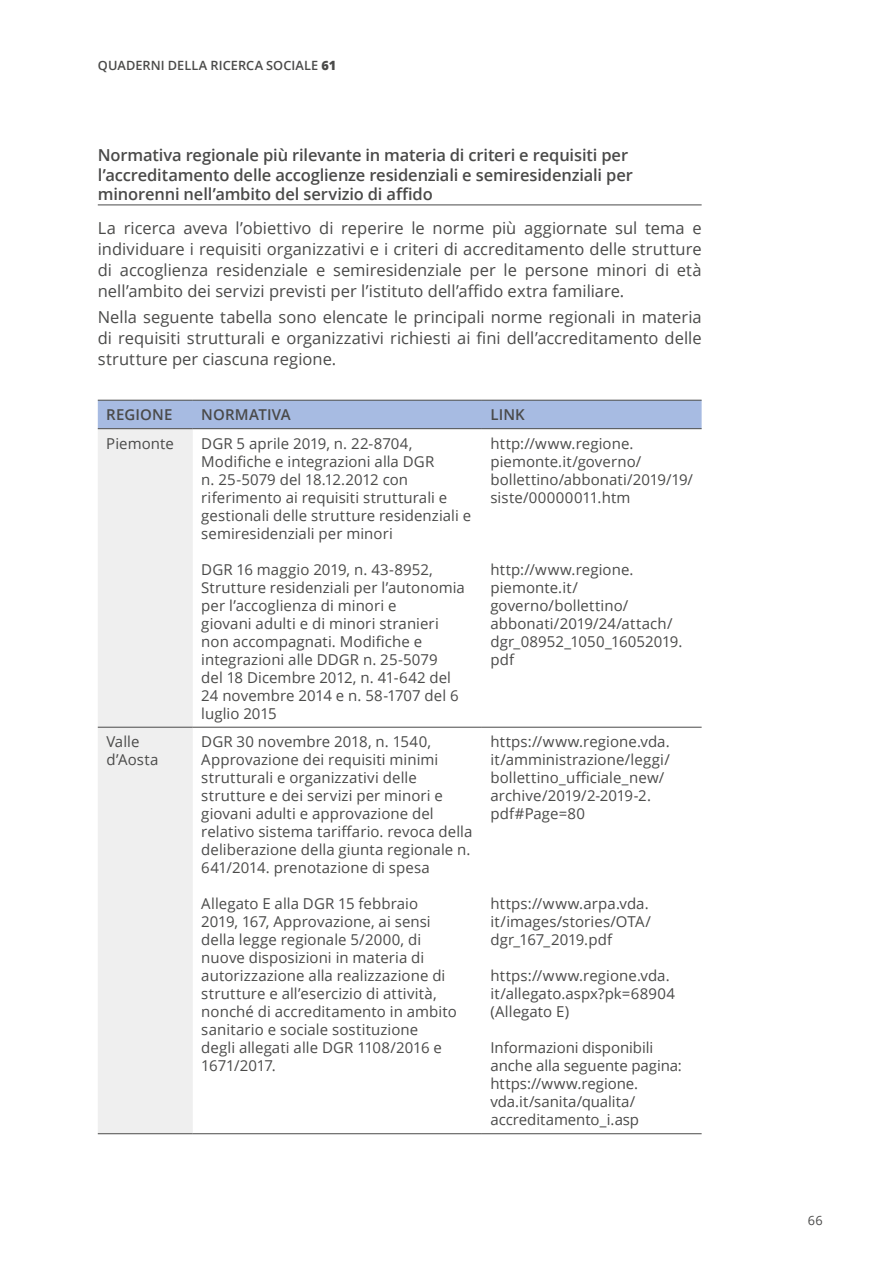
<style>
.page{position:relative;width:893px;height:1263px;background:#fff}
.page>*{position:absolute;margin:0;border:0;box-sizing:border-box;transform-origin:0 0}
.t1{font:16.5px/21px "Open Sans";color:#4a4a49;text-align:justify}
.t2{font:600 16.5px/19.5px "Open Sans";letter-spacing:-.01em;color:#4a4a49}
.t3{font:15px/18px "Open Sans";letter-spacing:.005em;color:#4a4a49}
.t4{font:600 15px "Open Sans";letter-spacing:.005em;color:#4a4a49}
.t5{font:600 12.75px "Open Sans";letter-spacing:.005em;color:#4a4a49}
.t6{font:12.75px "Open Sans";color:#4a4a49}
.s1{font-weight:800}
</style>
<div class="page">
<hr style="left:98px;top:205px;width:604px;height:1px;background:#4a4a49">
<div style="left:98px;top:401px;width:604px;height:27px;background:#a7bbe2"></div>
<div style="left:98px;top:429px;width:95px;height:704px;background:#efefef"></div>
<hr style="left:98px;top:400px;width:95px;height:1px;background:#4a4a49">
<hr style="left:193px;top:400px;width:289px;height:1px;background:#4a4a49">
<hr style="left:482px;top:400px;width:220px;height:1px;background:#4a4a49">
<hr style="left:98px;top:428px;width:95px;height:1px;background:#4a4a49">
<hr style="left:193px;top:428px;width:289px;height:1px;background:#4a4a49">
<hr style="left:482px;top:428px;width:220px;height:1px;background:#4a4a49">
<hr style="left:98px;top:727px;width:95px;height:1px;background:#4a4a49">
<hr style="left:193px;top:727px;width:289px;height:1px;background:#4a4a49">
<hr style="left:482px;top:727px;width:220px;height:1px;background:#4a4a49">
<hr style="left:98px;top:1133px;width:95px;height:1px;background:#4a4a49">
<hr style="left:193px;top:1133px;width:289px;height:1px;background:#4a4a49">
<hr style="left:482px;top:1133px;width:220px;height:1px;background:#4a4a49">
<p class="t5" style="left:98px;top:57px;width:240px">QUADERNI DELLA RICERCA SOCIALE <span class="s1">61</span></p>
<p class="t2" style="left:98px;top:145px;width:537px">Normativa regionale più rilevante in materia di criteri e requisiti per l’accreditamento delle accoglienze residenziali e semiresidenziali per minorenni nell’ambito del servizio di affido</p>
<p class="t1" style="left:98px;top:217px;width:605px">La ricerca aveva l’obiettivo di reperire le norme più aggiornate sul tema e individuare i requisiti organizzativi e i criteri di accreditamento delle strutture di accoglienza residenziale e semiresidenziale per le persone minori di età nell’ambito dei servizi previsti per l’istituto dell’affido extra familiare.</p>
<p class="t1" style="left:98px;top:306px;width:605px">Nella seguente tabella sono elencate le principali norme regionali in materia di requisiti strutturali e organizzativi richiesti ai fini dell’accreditamento delle strutture per ciascuna regione.</p>
<p class="t4" style="left:106px;top:404px;width:68px">REGIONE</p>
<p class="t4" style="left:201px;top:404px;width:91px">NORMATIVA</p>
<p class="t4" style="left:490px;top:404px;width:36px">LINK</p>
<p class="t3" style="left:106px;top:434px;width:69px">Piemonte</p>
<p class="t3" style="left:201px;top:434px;width:271px">DGR 5 aprile 2019, n. 22-8704, Modifiche e integrazioni alla DGR<br>n. 25-5079 del 18.12.2012 con riferimento ai requisiti strutturali e gestionali delle strutture residenziali e semiresidenziali per minori</p>
<p class="t3" style="left:201px;top:560px;width:265px">DGR 16 maggio 2019, n. 43-8952,<br>Strutture residenziali per l’autonomia per l’accoglienza di minori e<br>giovani adulti e di minori stranieri non accompagnati. Modifiche e integrazioni alle DDGR n. 25-5079<br>del 18 Dicembre 2012, n. 41-642 del<br>24 novembre 2014 e n. 58-1707 del 6 luglio 2015</p>
<p class="t3" style="left:490px;top:434px;width:204px">http://www.regione. piemonte.it/governo/ bollettino/abbonati/2019/19/ siste/00000011.htm</p>
<p class="t3" style="left:490px;top:560px;width:193px">http://www.regione. piemonte.it/ governo/bollettino/ abbonati/2019/24/attach/ dgr_08952_1050_16052019. pdf</p>
<p class="t3" style="left:106px;top:732px;width:54px">Valle d’Aosta</p>
<p class="t3" style="left:201px;top:732px;width:273px">DGR 30 novembre 2018, n. 1540, Approvazione dei requisiti minimi strutturali e organizzativi delle strutture e dei servizi per minori e giovani adulti e approvazione del relativo sistema tariffario. revoca della deliberazione della giunta regionale n.<br>641/2014. prenotazione di spesa</p>
<p class="t3" style="left:201px;top:894px;width:257px">Allegato E alla DGR 15 febbraio<br>2019, 167, Approvazione, ai sensi della legge regionale 5/2000, di nuove disposizioni in materia di autorizzazione alla realizzazione di strutture e all’esercizio di attività, nonché di accreditamento in ambito sanitario e sociale sostituzione<br>degli allegati alle DGR 1108/2016 e<br>1671/2017.</p>
<p class="t3" style="left:490px;top:732px;width:181px">https://www.regione.vda. it/amministrazione/leggi/ bollettino_ufficiale_new/ archive/2019/2-2019-2. pdf#Page=80</p>
<p class="t3" style="left:490px;top:894px;width:162px">https://www.arpa.vda. it/images/stories/OTA/ dgr_167_2019.pdf</p>
<p class="t3" style="left:490px;top:966px;width:186px">https://www.regione.vda. it/allegato.aspx?pk=68904 (Allegato E)</p>
<p class="t3" style="left:490px;top:1038px;width:193px">Informazioni disponibili anche alla seguente pagina: https://www.regione. vda.it/sanita/qualita/ accreditamento_i.asp</p>
<p class="t6" style="left:808px;top:1211px;width:16px">66</p>
</div>
